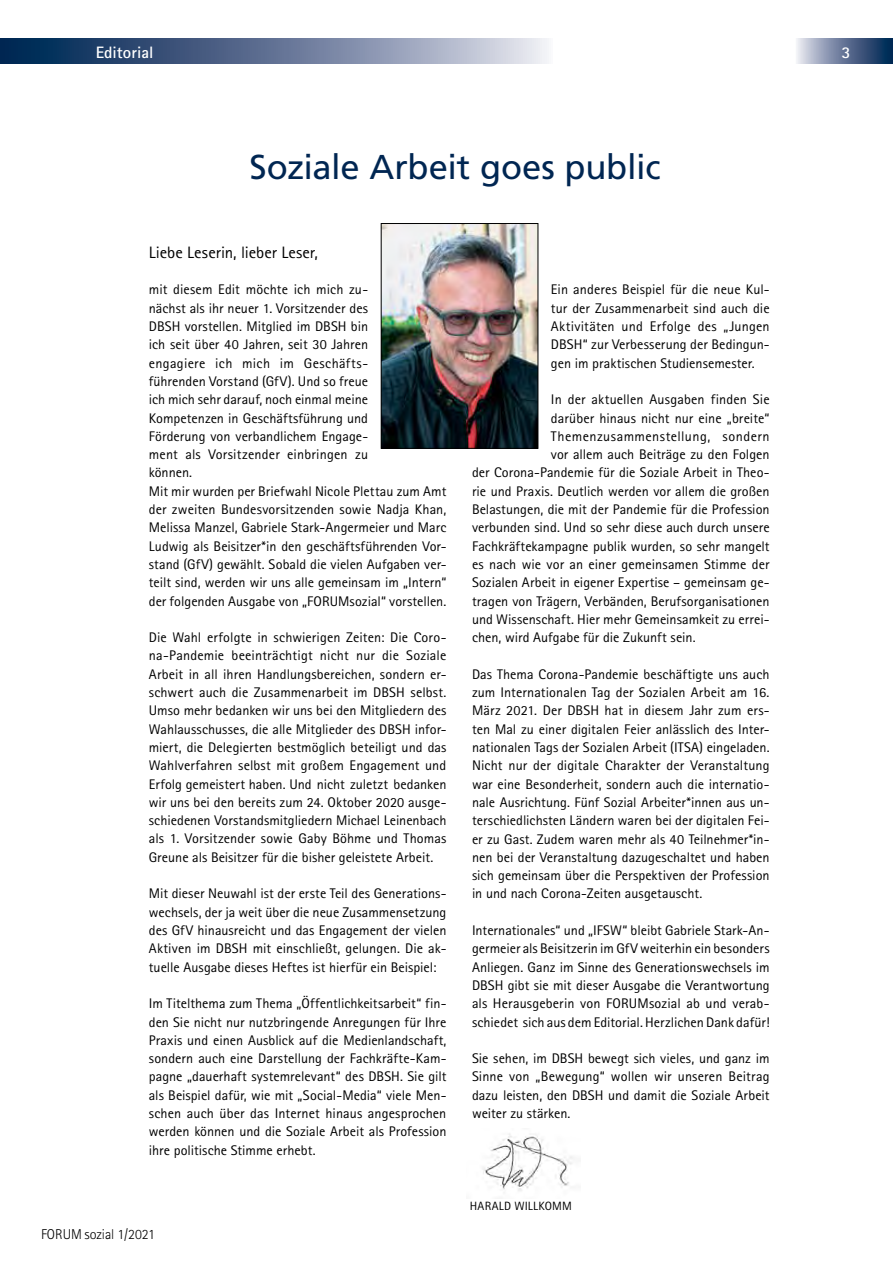
<style>
.page{position:relative;width:893px;height:1263px;background:#fff}
.page>*{position:absolute;margin:0;border:0;box-sizing:border-box;transform-origin:0 0}
.t1{font:34.5px "Frutiger LT Std";letter-spacing:-.01em;color:#002652}
.t2{font:16.5px "Rotis Sans Serif Std";letter-spacing:.005em;color:#000}
.t3{font:700 16.5px "Rotis Sans Serif Std";color:#fff}
.t4{font:300 14.25px "Rotis Sans Serif Std";letter-spacing:-.005em;color:#000}
.t5{font:13.95px/18.3px "Rotis Sans Serif Std";color:#000;text-align:justify}
.t6{font:13.95px "Rotis Sans Serif Std";letter-spacing:.03em;color:#000}
.t7{font:12px "Rotis Sans Serif Std";color:#000}
</style>
<div class="page">
<svg style="left:0;top:38px;width:549px;height:26px;background:#677a99"></svg>
<svg style="left:796px;top:38px;width:97px;height:26px;background:#697b9a"></svg>
<img style="left:383px;top:225px;width:153px;height:222px">
<div style="left:381px;top:223px;width:157px;height:226px;border:1px solid #000"></div>
<img style="left:482px;top:1133px;width:91px;height:58px">
<p class="t3" style="left:96px;top:42px;width:59px">Editorial</p>
<p class="t3" style="left:841px;top:42px;width:11px">3</p>
<h1 class="t1" style="left:250px;top:147px;width:413px">Soziale Arbeit goes public</h1>
<p class="t2" style="left:149px;top:242px;width:171px">Liebe Leserin, lieber Leser,</p>
<p class="t5" style="left:149px;top:280px;width:299px;text-align:left">mit diesem Edit möchte ich mich zu-<br>nächst als ihr neuer 1. Vorsitzender des<br>DBSH vorstellen. Mitglied im DBSH bin<br>ich seit über 40 Jahren, seit 30 Jahren<br>engagiere ich mich im Geschäfts-<br>führenden Vorstand (GfV). Und so freue<br>ich mich sehr darauf, noch einmal meine Kompetenzen in Geschäftsführung und<br>Förderung von verbandlichem Engage-<br>ment als Vorsitzender einbringen zu<br>können.<br>Mit mir wurden per Briefwahl Nicole Plettau zum Amt der zweiten Bundesvorsitzenden sowie Nadja Khan, Melissa Manzel, Gabriele Stark-Angermeier und Marc Ludwig als Beisitzer*in den geschäftsführenden Vor&shy;stand (GfV) gewählt. Sobald die vielen Aufgaben ver&shy;teilt sind, werden wir uns alle gemeinsam im „Intern“ der folgenden Ausgabe von „FORU Msozial“ vorstellen.</p>
<p class="t5" style="left:149px;top:628px;width:299px">Die Wahl erfolgte in schwierigen Zeiten: Die Coro&shy;na-Pandemie beeinträchtigt nicht nur die Soziale Arbeit in all ihren Handlungsbereichen, sondern er&shy;schwert auch die Zusammenarbeit im DBSH selbst.<br>U mso mehr bedanken wir uns bei den Mitgliedern des Wahlausschusses, die alle Mitglieder des DBSH infor&shy;miert, die Delegierten bestmöglich beteiligt und das Wahlverfahren selbst mit großem Engagement und Erfolg gemeistert haben. U nd nicht zuletzt bedanken wir uns bei den bereits zum 24. Oktober 2020 ausge&shy;schiedenen Vorstandsmitgliedern Michael Leinenbach als 1. Vorsitzender sowie Gaby Böhme und Thomas Greune als Beisitzer für die bisher geleistete Arbeit.</p>
<p class="t5" style="left:149px;top:884px;width:299px">Mit dieser Neuwahl ist der erste Teil des Generations&shy;wechsels, der ja weit über die neue Zusammensetzung des GfV hinausreicht und das Engagement der vielen Aktiven im DBSH mit einschließt, gelungen. Die ak&shy;tuelle Ausgabe dieses Heftes ist hierfür ein Beispiel:</p>
<p class="t5" style="left:149px;top:994px;width:299px">Im Titelthema zum Thema „Öffentlichkeitsarbeit“ fin&shy;den Sie nicht nur nutzbringende Anregungen für Ihre Praxis und einen Ausblick auf die Medienlandschaft, sondern auch eine Darstellung der Fachkräfte-Kam&shy;pagne „dauerhaft systemrelevant“ des DBSH. Sie gilt als Beispiel dafür, wie mit „Social-Media“ viele Men&shy;schen auch über das Internet hinaus angesprochen werden können und die Soziale Arbeit als Profession ihre politische Stimme erhebt.</p>
<p class="t4" style="left:41px;top:1226px;width:115px">FORUM sozial 1/2021</p>
<p class="t5" style="left:551px;top:280px;width:220px">Ein anderes Beispiel für die neue Kul&shy;tur der Zusammenarbeit sind auch die Aktivitäten und Erfolge des „Jungen DBSH“ zur Verbesserung der Bedingun&shy;gen im praktischen Studiensemester.</p>
<p class="t5" style="left:551px;top:390px;width:220px">In der aktuellen Ausgaben finden Sie</p>
<p class="t5" style="left:551px;top:409px;width:220px">darüber hinaus nicht nur eine „breite“</p>
<p class="t6" style="left:551px;top:428px;width:220px">Themenzusammenstellung, sondern</p>
<p class="t5" style="left:551px;top:445px;width:220px">vor allem auch Beiträge zu den Folgen</p>
<p class="t5" style="left:472px;top:463px;width:299px">der Corona-Pandemie für die Soziale Arbeit in Theo-</p>
<p class="t5" style="left:472px;top:482px;width:299px">rie und Praxis. Deutlich werden vor allem die großen</p>
<p class="t5" style="left:472px;top:500px;width:299px">Belastungen, die mit der Pandemie für die Profession</p>
<p class="t5" style="left:472px;top:518px;width:299px">verbunden sind. Und so sehr diese auch durch unsere</p>
<p class="t5" style="left:472px;top:537px;width:299px">Fachkräftekampagne publik wurden, so sehr mangelt</p>
<p class="t5" style="left:472px;top:555px;width:299px">es nach wie vor an einer gemeinsamen Stimme der</p>
<p class="t5" style="left:472px;top:573px;width:299px">Sozialen Arbeit in eigener Expertise – gemeinsam ge-</p>
<p class="t5" style="left:472px;top:592px;width:299px">tragen von Trägern, Verbänden, Berufsorganisationen</p>
<p class="t5" style="left:472px;top:610px;width:299px">und Wissenschaft. Hier mehr Gemeinsamkeit zu errei-</p>
<p class="t5" style="left:472px;top:628px;width:225px">chen, wird Aufgabe für die Zukunft sein.</p>
<p class="t5" style="left:472px;top:665px;width:299px">Das Thema Corona-Pandemie beschäftigte uns auch zum Internationalen Tag der Sozialen Arbeit am 16.<br>März 2021. Der DBSH hat in diesem Jahr zum ers&shy;ten Mal zu einer digitalen Feier anlässlich des Inter&shy;nationalen Tags der Sozialen Arbeit (ITSA) eingeladen.<br>Nicht nur der digitale Charakter der Veranstaltung war eine Besonderheit, sondern auch die internatio&shy;nale Ausrichtung. Fünf Sozial Arbeiter*innen aus un&shy;terschiedlichsten Ländern waren bei der digitalen Fei&shy;er zu Gast. Zudem waren mehr als 40 Teilnehmer*in&shy;nen bei der Veranstaltung dazugeschaltet und haben sich gemeinsam über die Perspektiven der Profession in und nach Corona-Zeiten ausgetauscht.</p>
<p class="t5" style="left:472px;top:921px;width:299px">Internationales“ und „IFSW“ bleibt Gabriele Stark-An&shy;germeier als Beisitzerin im GfV weiterhin ein besonders Anliegen. Ganz im Sinne des Generationswechsels im DBSH gibt sie mit dieser Ausgabe die Verantwortung als Herausgeberin von FORU Msozial ab und verab&shy;schiedet sich aus dem Editorial. Herzlichen Dank dafür!</p>
<p class="t5" style="left:472px;top:1049px;width:299px">Sie sehen, im DBSH bewegt sich vieles, und ganz im Sinne von „Bewegung“ wollen wir unseren Beitrag dazu leisten, den DBSH und damit die Soziale Arbeit weiter zu stärken.</p>
<p class="t7" style="left:470px;top:1198px;width:16px">Harald</p>
<p class="t7" style="left:514px;top:1198px;width:12px">Willk</p>
<p class="t7" style="left:545px;top:1198px;width:13px">omm</p>
</div>
